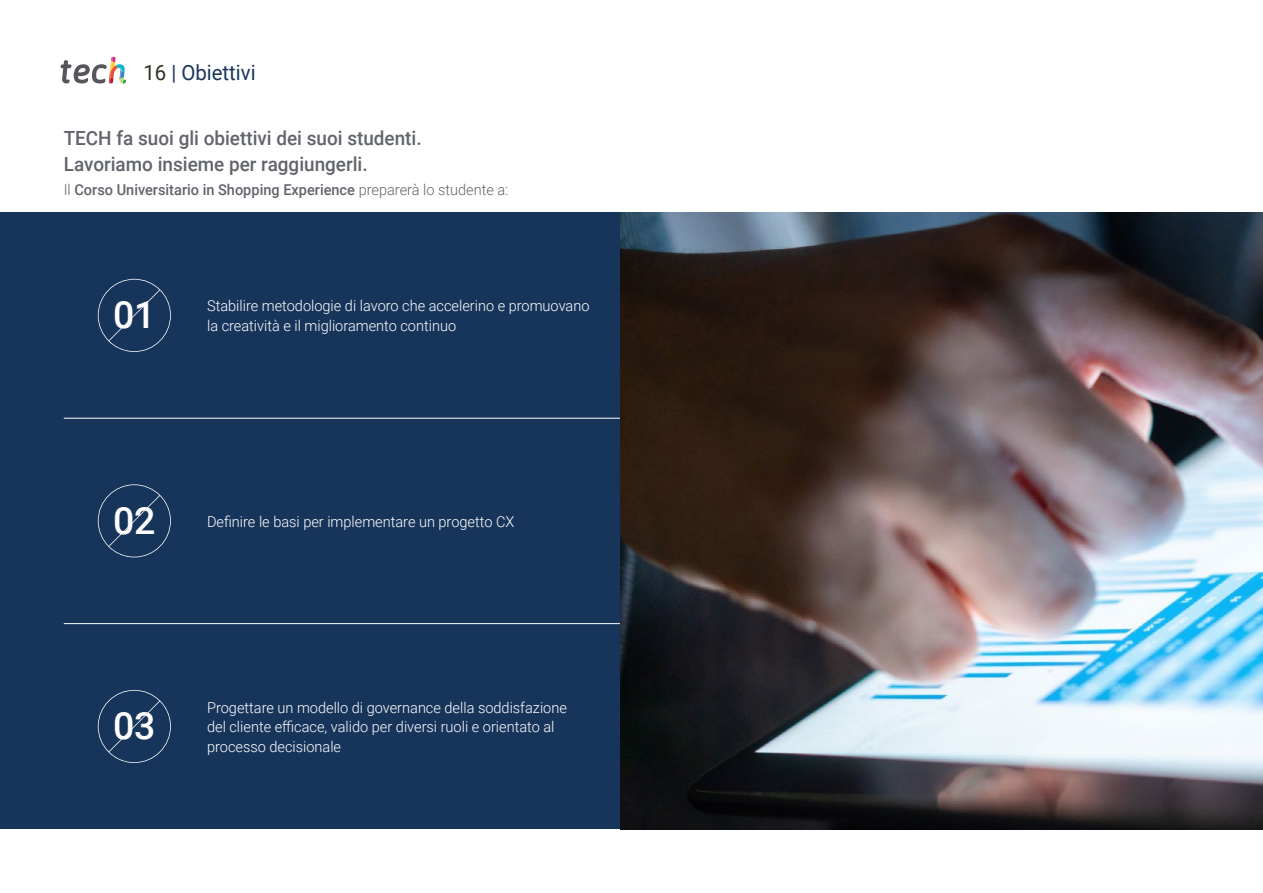
<style>
.page{position:relative;width:1263px;height:893px;background:#fff}
.page>*{position:absolute;margin:0;border:0;box-sizing:border-box;transform-origin:0 0}
.t1{font:500 37.5px "Roboto";color:#fff}
.t2{font:21px "Roboto";color:#1a355c}
.t3{font:500 19.5px/25.5px "Roboto";color:#61646a}
.t4{font:300 15px/19.5px "Roboto";color:#fff}
.t5{font:500 15px "Roboto";color:#61646a}
.s1{color:#312e20}
.s2{font-weight:300}
</style>
<div class="page">
<div style="left:0;top:213px;width:621px;height:616px;background:#17355b"></div>
<hr style="left:64px;top:418px;width:1199px;height:1px;background:#fff">
<hr style="left:64px;top:623px;width:1199px;height:1px;background:#fff">
<img style="left:621px;top:213px;width:642px;height:616px">
<svg style="left:61px;top:57px;width:65px;height:27px"></svg>
<svg style="left:98px;top:279px;width:73px;height:73px"></svg>
<svg style="left:98px;top:690px;width:73px;height:73px"></svg>
<svg style="left:98px;top:484px;width:73px;height:73px"></svg>
<h2 class="t2" style="left:144px;top:57px;width:114px"><span class="s1">16</span> | Obiettivi</h2>
<h3 class="t3" style="left:64px;top:125px;width:359px">TECH fa suoi gli obiettivi dei suoi studenti.<br>Lavoriamo insieme per raggiungerli.</h3>
<p class="t5" style="left:64px;top:179px;width:446px"><span class="s2">Il</span> Corso Universitario in Shopping Experience <span class="s2">preparerà lo studente a:</span></p>
<h1 class="t1" style="left:113px;top:288px;width:44px">01</h1>
<p class="t4" style="left:207px;top:296px;width:384px">Stabilire metodologie di lavoro che accelerino e promuovano</p>
<p class="t4" style="left:207px;top:315px;width:251px">la creatività e il miglioramento continuo</p>
<h1 class="t1" style="left:113px;top:494px;width:44px">02</h1>
<p class="t4" style="left:207px;top:511px;width:309px">Definire le basi per implementare un progetto CX</p>
<h1 class="t1" style="left:113px;top:699px;width:44px">03</h1>
<p class="t4" style="left:207px;top:697px;width:361px">Progettare un modello di governance della soddisfazione del cliente efficace, valido per diversi ruoli e orientato al processo decisionale</p>
</div>
